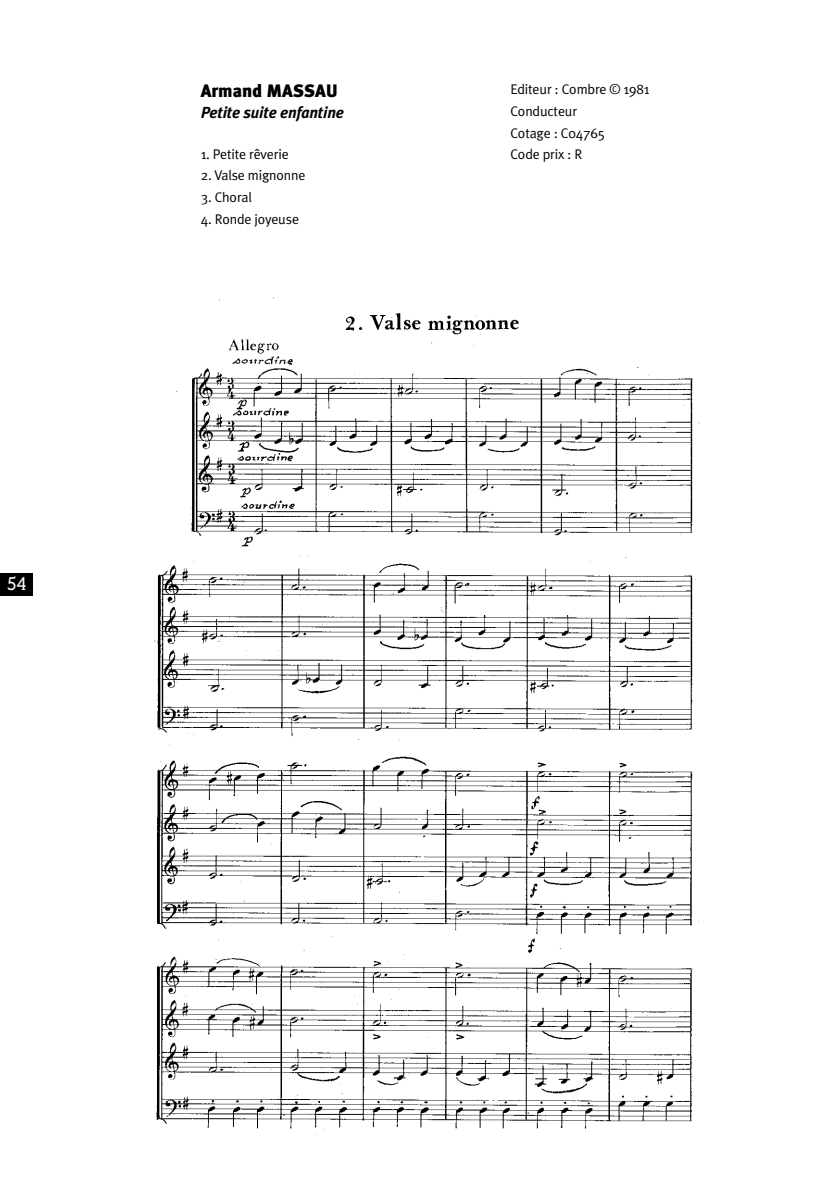
<style>
.page{position:relative;width:840px;height:1180px;background:#fff}
.page>*{position:absolute;margin:0;border:0;box-sizing:border-box;transform-origin:0 0}
.t1{font:900 18px "Meta Plus";color:#000}
.t2{font:18px "Dead History Roman";color:#fff}
.t3{font:italic 700 16px "Meta Plus";letter-spacing:-.01em;color:#000}
.t4{font:14px/21.6px "Meta Plus Normal";letter-spacing:-.01em;color:#000}
</style>
<div class="page">
<div style="left:0;top:573px;width:33px;height:22px;background:#000"></div>
<img style="left:154px;top:297px;width:546px;height:838px">
<p class="t2" style="left:7px;top:576px;width:22px">54</p>
<p class="t1" style="left:201px;top:84px;width:139px">Armand MASSAU</p>
<p class="t3" style="left:201px;top:106px;width:145px">Petite suite enfantine</p>
<p class="t4" style="left:201px;top:144px;width:89px">1. Petite rêverie</p>
<p class="t4" style="left:201px;top:166px;width:106px">2. Valse mignonne</p>
<p class="t4" style="left:201px;top:187px;width:53px">3. Choral</p>
<p class="t4" style="left:201px;top:209px;width:100px">4. Ronde joyeuse</p>
<p class="t4" style="left:510px;top:79px;width:140px">Editeur : Combre © 1981<br>Conducteur<br>Cotage : C04765<br>Code prix : R</p>
</div>
